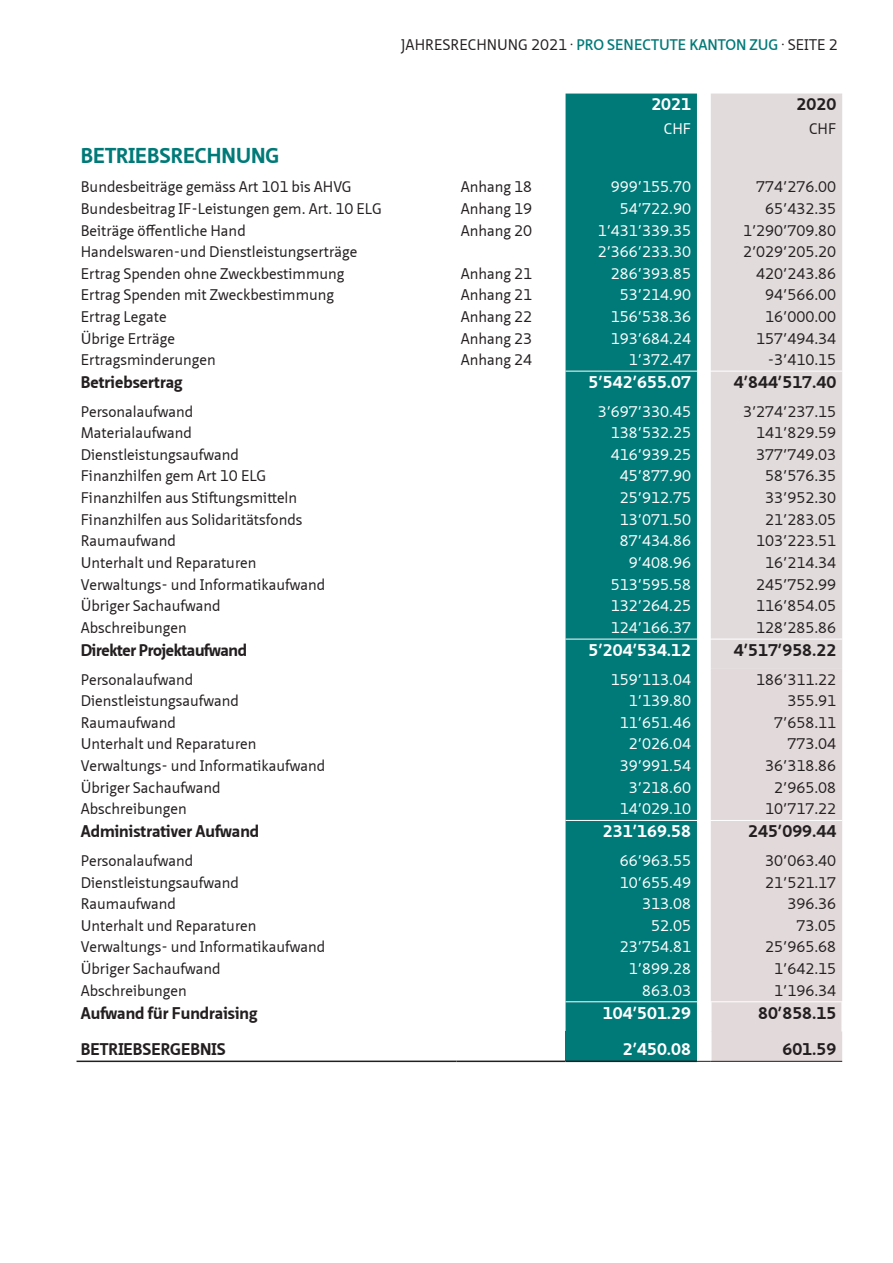
<style>
.page{position:relative;width:893px;height:1263px;background:#fff}
.page>*{position:absolute;margin:0;border:0;box-sizing:border-box;transform-origin:0 0}
.t1{font:700 21px "Neue Sans Pro";color:#007a78}
.t2{font:700 16.5px "Neue Sans Pro";color:#231f20}
.t3{font:700 16.5px "Neue Sans Pro";color:#fff}
.t4{font:700 16.5px "Neue Sans Pro";letter-spacing:-.02em;color:#231f20}
.t5{font:15px "Neue Sans Pro";color:#231f20}
.t6{font:15px "Neue Sans Pro";color:#fff}
.s1{font-size:7.5px}
.s2{font-weight:600;color:#007a78}
</style>
<div class="page">
<div style="left:566px;top:94px;width:131px;height:937px;background:#007a78"></div>
<div style="left:711px;top:94px;width:131px;height:575px;background:#e2dbdc"></div>
<div style="left:711px;top:669px;width:131px;height:392px;background:#e2d9da"></div>
<div style="left:566px;top:1031px;width:131px;height:30px;background:#007a78"></div>
<hr style="left:77px;top:1060px;width:379px;height:2px;background:#231f20">
<hr style="left:456px;top:1060px;width:110px;height:2px;background:#231f20">
<hr style="left:566px;top:820px;width:131px;height:1px;background:#fff">
<hr style="left:711px;top:820px;width:131px;height:1px;background:#fff">
<hr style="left:566px;top:639px;width:131px;height:1px;background:#fff">
<hr style="left:711px;top:639px;width:131px;height:1px;background:#fff">
<hr style="left:566px;top:1001px;width:131px;height:1px;background:#fff">
<hr style="left:566px;top:371px;width:131px;height:1px;background:#fff">
<hr style="left:711px;top:371px;width:131px;height:1px;background:#fff">
<hr style="left:841px;top:1002px;width:2px;height:29px;background:#fff">
<hr style="left:711px;top:1001px;width:132px;height:1px;background:#fff">
<svg style="left:697px;top:1061px;width:14px;height:1px"></svg>
<hr style="left:711px;top:1061px;width:131px;height:1px;background:#231f20">
<hr style="left:566px;top:1060px;width:131px;height:2px;background:#231f20">
<p class="t5" style="left:401px;top:35px;width:438px">JAHRESRECHNUNG 2021 <span class="s1">•</span> <span class="s2">PRO SENECTUTE KANTON ZUG</span> <span class="s1">•</span> SEITE 2</p>
<p class="t3" style="left:651px;top:94px;width:41px">2021</p>
<p class="t2" style="left:797px;top:94px;width:41px">2020</p>
<p class="t6" style="left:664px;top:119px;width:29px">CHF</p>
<p class="t5" style="left:809px;top:119px;width:29px">CHF</p>
<h1 class="t1" style="left:81px;top:142px;width:200px">BETRIEBSRECHNUNG</h1>
<p class="t5" style="left:81px;top:177px;width:273px">Bundesbeiträge gemäss Art 101 bis AHVG</p>
<p class="t5" style="left:461px;top:177px;width:73px">Anhang 18</p>
<p class="t6" style="left:611px;top:177px;width:82px">999’155.70</p>
<p class="t5" style="left:756px;top:177px;width:82px">774’276.00</p>
<p class="t5" style="left:81px;top:199px;width:303px">Bundesbeitrag IF-Leistungen gem. Art. 10 ELG</p>
<p class="t5" style="left:461px;top:199px;width:73px">Anhang 19</p>
<p class="t6" style="left:620px;top:199px;width:73px">54’722.90</p>
<p class="t5" style="left:765px;top:199px;width:73px">65’432.35</p>
<p class="t5" style="left:81px;top:220px;width:166px">Beiträge öffentliche Hand</p>
<p class="t5" style="left:461px;top:220px;width:73px">Anhang 20</p>
<p class="t6" style="left:598px;top:220px;width:95px">1’431’339.35</p>
<p class="t5" style="left:743px;top:220px;width:95px">1’290’709.80</p>
<p class="t5" style="left:81px;top:242px;width:278px">Handelswaren-und Dienstleistungserträge</p>
<p class="t6" style="left:598px;top:242px;width:95px">2’366’233.30</p>
<p class="t5" style="left:743px;top:242px;width:95px">2’029’205.20</p>
<p class="t5" style="left:81px;top:264px;width:265px">Ertrag Spenden ohne Zweckbestimmung</p>
<p class="t5" style="left:461px;top:264px;width:73px">Anhang 21</p>
<p class="t6" style="left:611px;top:264px;width:82px">286’393.85</p>
<p class="t5" style="left:756px;top:264px;width:82px">420’243.86</p>
<p class="t5" style="left:81px;top:285px;width:255px">Ertrag Spenden mit Zweckbestimmung</p>
<p class="t5" style="left:461px;top:285px;width:73px">Anhang 21</p>
<p class="t6" style="left:620px;top:285px;width:73px">53’214.90</p>
<p class="t5" style="left:765px;top:285px;width:73px">94’566.00</p>
<p class="t5" style="left:81px;top:307px;width:87px">Ertrag Legate</p>
<p class="t5" style="left:461px;top:307px;width:73px">Anhang 22</p>
<p class="t6" style="left:611px;top:307px;width:82px">156’538.36</p>
<p class="t5" style="left:765px;top:307px;width:73px">16’000.00</p>
<p class="t5" style="left:81px;top:328px;width:96px">Übrige Erträge</p>
<p class="t5" style="left:461px;top:328px;width:73px">Anhang 23</p>
<p class="t6" style="left:611px;top:328px;width:82px">193’684.24</p>
<p class="t5" style="left:756px;top:328px;width:82px">157’494.34</p>
<p class="t5" style="left:81px;top:350px;width:136px">Ertragsminderungen</p>
<p class="t5" style="left:461px;top:350px;width:73px">Anhang 24</p>
<p class="t6" style="left:629px;top:350px;width:64px">1’372.47</p>
<p class="t5" style="left:768px;top:350px;width:70px">-3’410.15</p>
<p class="t2" style="left:81px;top:371px;width:103px">Betriebsertrag</p>
<p class="t3" style="left:588px;top:371px;width:104px">5’542’655.07</p>
<p class="t2" style="left:734px;top:371px;width:104px">4’844’517.40</p>
<p class="t5" style="left:81px;top:401px;width:114px">Personalaufwand</p>
<p class="t6" style="left:598px;top:401px;width:95px">3’697’330.45</p>
<p class="t5" style="left:743px;top:401px;width:95px">3’274’237.15</p>
<p class="t5" style="left:81px;top:423px;width:113px">Materialaufwand</p>
<p class="t6" style="left:611px;top:423px;width:82px">138’532.25</p>
<p class="t5" style="left:756px;top:423px;width:82px">141’829.59</p>
<p class="t5" style="left:81px;top:445px;width:160px">Dienstleistungsaufwand</p>
<p class="t6" style="left:611px;top:445px;width:82px">416’939.25</p>
<p class="t5" style="left:756px;top:445px;width:82px">377’749.03</p>
<p class="t5" style="left:81px;top:466px;width:187px">Finanzhilfen gem Art 10 ELG</p>
<p class="t6" style="left:620px;top:466px;width:73px">45’877.90</p>
<p class="t5" style="left:765px;top:466px;width:73px">58’576.35</p>
<p class="t5" style="left:81px;top:488px;width:218px">Finanzhilfen aus Stiftungsmitteln</p>
<p class="t6" style="left:620px;top:488px;width:73px">25’912.75</p>
<p class="t5" style="left:765px;top:488px;width:73px">33’952.30</p>
<p class="t5" style="left:81px;top:510px;width:223px">Finanzhilfen aus Solidaritätsfonds</p>
<p class="t6" style="left:620px;top:510px;width:73px">13’071.50</p>
<p class="t5" style="left:765px;top:510px;width:73px">21’283.05</p>
<p class="t5" style="left:81px;top:531px;width:97px">Raumaufwand</p>
<p class="t6" style="left:620px;top:531px;width:73px">87’434.86</p>
<p class="t5" style="left:756px;top:531px;width:82px">103’223.51</p>
<p class="t5" style="left:81px;top:553px;width:177px">Unterhalt und Reparaturen</p>
<p class="t6" style="left:629px;top:553px;width:64px">9’408.96</p>
<p class="t5" style="left:765px;top:553px;width:73px">16’214.34</p>
<p class="t5" style="left:81px;top:575px;width:246px">Verwaltungs- und Informatikaufwand</p>
<p class="t6" style="left:611px;top:575px;width:82px">513’595.58</p>
<p class="t5" style="left:756px;top:575px;width:82px">245’752.99</p>
<p class="t5" style="left:81px;top:596px;width:141px">Übriger Sachaufwand</p>
<p class="t6" style="left:611px;top:596px;width:82px">132’264.25</p>
<p class="t5" style="left:756px;top:596px;width:82px">116’854.05</p>
<p class="t5" style="left:81px;top:618px;width:108px">Abschreibungen</p>
<p class="t6" style="left:611px;top:618px;width:82px">124’166.37</p>
<p class="t5" style="left:756px;top:618px;width:82px">128’285.86</p>
<p class="t4" style="left:81px;top:639px;width:168px">Direkter Projektaufwand</p>
<p class="t3" style="left:588px;top:639px;width:104px">5’204’534.12</p>
<p class="t2" style="left:734px;top:639px;width:104px">4’517’958.22</p>
<p class="t5" style="left:81px;top:669px;width:114px">Personalaufwand</p>
<p class="t6" style="left:611px;top:669px;width:82px">159’113.04</p>
<p class="t5" style="left:756px;top:669px;width:82px">186’311.22</p>
<p class="t5" style="left:81px;top:691px;width:160px">Dienstleistungsaufwand</p>
<p class="t6" style="left:629px;top:691px;width:64px">1’139.80</p>
<p class="t5" style="left:787px;top:691px;width:50px">355.91</p>
<p class="t5" style="left:81px;top:713px;width:97px">Raumaufwand</p>
<p class="t6" style="left:620px;top:713px;width:73px">11’651.46</p>
<p class="t5" style="left:774px;top:713px;width:64px">7’658.11</p>
<p class="t5" style="left:81px;top:734px;width:177px">Unterhalt und Reparaturen</p>
<p class="t6" style="left:629px;top:734px;width:64px">2’026.04</p>
<p class="t5" style="left:787px;top:734px;width:50px">773.04</p>
<p class="t5" style="left:81px;top:756px;width:246px">Verwaltungs- und Informatikaufwand</p>
<p class="t6" style="left:620px;top:756px;width:73px">39’991.54</p>
<p class="t5" style="left:765px;top:756px;width:73px">36’318.86</p>
<p class="t5" style="left:81px;top:778px;width:141px">Übriger Sachaufwand</p>
<p class="t6" style="left:629px;top:778px;width:64px">3’218.60</p>
<p class="t5" style="left:774px;top:778px;width:64px">2’965.08</p>
<p class="t5" style="left:81px;top:799px;width:108px">Abschreibungen</p>
<p class="t6" style="left:620px;top:799px;width:73px">14’029.10</p>
<p class="t5" style="left:765px;top:799px;width:73px">10’717.22</p>
<p class="t2" style="left:81px;top:821px;width:180px">Administrativer Aufwand</p>
<p class="t3" style="left:603px;top:821px;width:90px">231’169.58</p>
<p class="t2" style="left:748px;top:821px;width:90px">245’099.44</p>
<p class="t5" style="left:81px;top:851px;width:114px">Personalaufwand</p>
<p class="t6" style="left:620px;top:851px;width:73px">66’963.55</p>
<p class="t5" style="left:765px;top:851px;width:73px">30’063.40</p>
<p class="t5" style="left:81px;top:872px;width:160px">Dienstleistungsaufwand</p>
<p class="t6" style="left:620px;top:872px;width:73px">10’655.49</p>
<p class="t5" style="left:765px;top:872px;width:73px">21’521.17</p>
<p class="t5" style="left:81px;top:894px;width:97px">Raumaufwand</p>
<p class="t6" style="left:642px;top:894px;width:50px">313.08</p>
<p class="t5" style="left:787px;top:894px;width:50px">396.36</p>
<p class="t5" style="left:81px;top:916px;width:177px">Unterhalt und Reparaturen</p>
<p class="t6" style="left:651px;top:916px;width:41px">52.05</p>
<p class="t5" style="left:796px;top:916px;width:41px">73.05</p>
<p class="t5" style="left:81px;top:937px;width:246px">Verwaltungs- und Informatikaufwand</p>
<p class="t6" style="left:620px;top:937px;width:73px">23’754.81</p>
<p class="t5" style="left:765px;top:937px;width:73px">25’965.68</p>
<p class="t5" style="left:81px;top:959px;width:141px">Übriger Sachaufwand</p>
<p class="t6" style="left:629px;top:959px;width:64px">1’899.28</p>
<p class="t5" style="left:774px;top:959px;width:64px">1’642.15</p>
<p class="t5" style="left:81px;top:981px;width:108px">Abschreibungen</p>
<p class="t6" style="left:642px;top:981px;width:50px">863.03</p>
<p class="t5" style="left:774px;top:981px;width:64px">1’196.34</p>
<p class="t2" style="left:81px;top:1002px;width:178px">Aufwand für Fundraising</p>
<p class="t3" style="left:603px;top:1002px;width:90px">104’501.29</p>
<p class="t2" style="left:758px;top:1002px;width:80px">80’858.15</p>
<p class="t2" style="left:81px;top:1039px;width:146px">BETRIEBSERGEBNIS</p>
<p class="t3" style="left:623px;top:1039px;width:70px">2’450.08</p>
<p class="t2" style="left:782px;top:1039px;width:55px">601.59</p>
</div>
